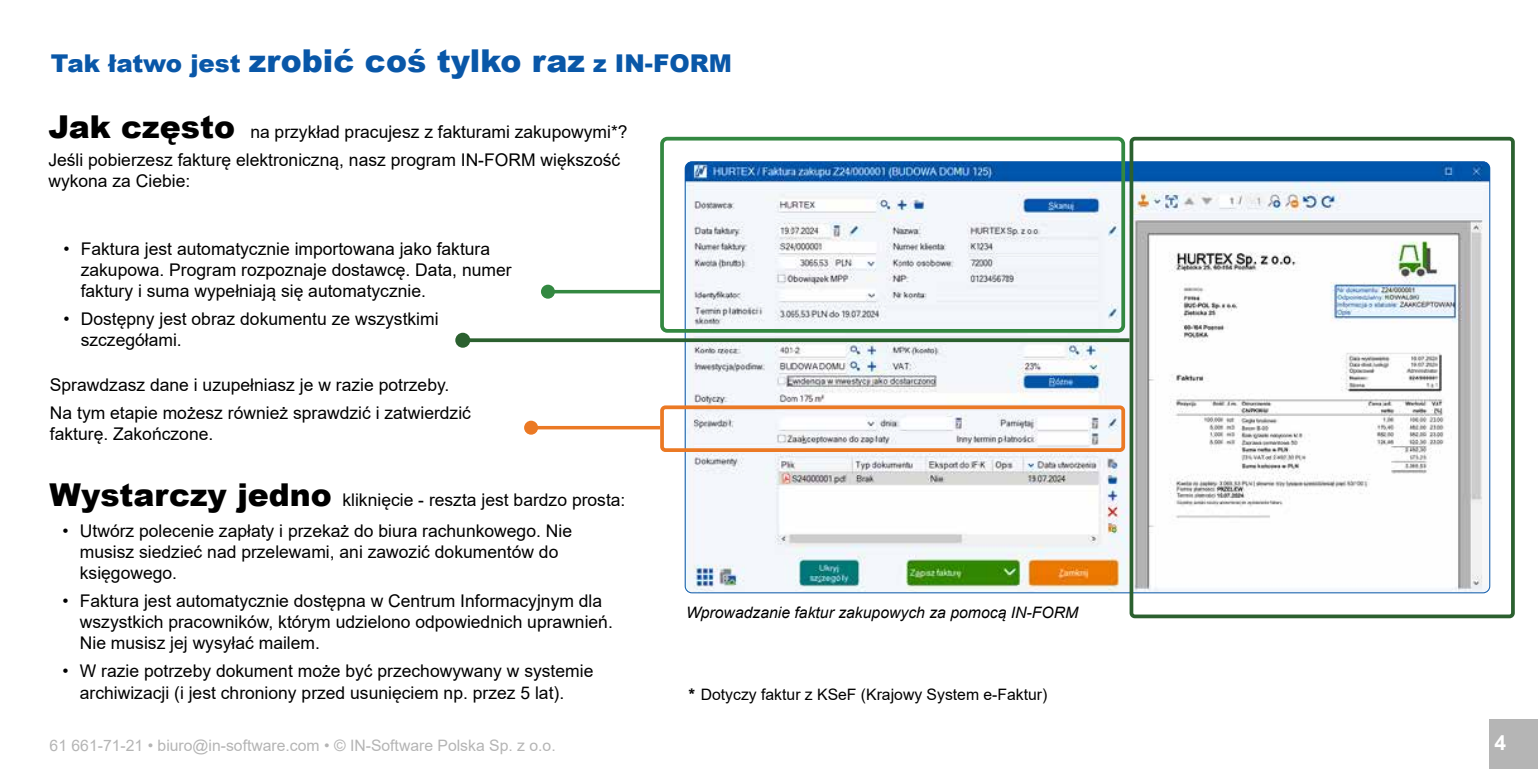
<style>
.page{position:relative;width:1538px;height:769px;background:#fff}
.page>*{position:absolute;margin:0;border:0;box-sizing:border-box;transform-origin:0 0}
.t1{font:900 24.5px "Arial";color:#0957a8}
.t2{font:700 21px "Arial";color:#fff}
.t3{font:17.5px/21px "Arial";color:#000}
.t4{font:15.75px "Arial";color:#b5b5b5}
.t5{font:italic 15.75px "Arial";color:#000}
.t6{font:15.75px "Arial";color:#000}
.s1{font-size:31.5px}
.s2{font-weight:900;font-size:31.5px}
.s3{font-weight:900}
</style>
<div class="page">
<div style="left:1489px;top:719px;width:49px;height:50px;background:#b5b5b5"></div>
<img style="left:685px;top:162px;width:805px;height:431px">
<div style="left:660px;top:137px;width:465px;height:196px;border:4px solid #338841;border-radius:5px"></div>
<div style="left:660px;top:405px;width:465px;height:47px;border:4px solid #eb7924;border-radius:3px"></div>
<hr style="left:548px;top:290px;width:112px;height:3px;background:#338841">
<div style="left:541px;top:285px;width:14px;height:14px;background:#338841;border-radius:50%"></div>
<svg style="left:470px;top:338px;width:659px;height:4px;background:#3c6d40"></svg>
<div style="left:455px;top:333px;width:15px;height:15px;background:#2b602f;border-radius:50%"></div>
<hr style="left:531px;top:426px;width:129px;height:3px;background:#eb7924">
<div style="left:524px;top:421px;width:14px;height:14px;background:#eb7924;border-radius:50%"></div>
<div style="left:1129px;top:137px;width:386px;height:481px;border:4px solid #2b602f;border-radius:3px"></div>
<h1 class="t1" style="left:51px;top:46px;width:682px">Tak łatwo jest <span class="s1">zrobić coś tylko raz</span> z IN-FORM</h1>
<p class="t3" style="left:48px;top:118px;width:581px;line-height:28px"><span class="s2">Jak często</span> na przykład pracujesz z fakturami zakupowymi*?<br>Jeśli pobierzesz fakturę elektroniczną, nasz program IN-FORM większość</p>
<p class="t3" style="left:48px;top:170px;width:143px">wykona za Ciebie:</p>
<p class="t3" style="left:81px;top:238px;width:432px;text-indent:-17px">• Faktura jest automatycznie importowana jako faktura zakupowa. Program rozpoznaje dostawcę. Data, numer faktury i suma wypełniają się automatycznie.</p>
<p class="t3" style="left:81px;top:308px;width:359px;text-indent:-17px">• Dostępny jest obraz dokumentu ze wszystkimi szczegółami.</p>
<p class="t3" style="left:50px;top:371px;width:423px;line-height:28px">Sprawdzasz dane i uzupełniasz je w razie potrzeby.<br>Na tym etapie możesz również sprawdzić i zatwierdzić</p>
<p class="t3" style="left:50px;top:423px;width:165px">fakturę. Zakończone.</p>
<p class="t3" style="left:50px;top:489px;width:577px"><span class="s2">Wystarczy jedno</span> kliknięcie - reszta jest bardzo prosta:</p>
<p class="t3" style="left:80px;top:521px;width:494px;text-indent:-17px">• Utwórz polecenie zapłaty i przekaż do biura rachunkowego. Nie musisz siedzieć nad przelewami, ani zawozić dokumentów do księgowego.</p>
<p class="t3" style="left:80px;top:591px;width:534px;text-indent:-17px">• Faktura jest automatycznie dostępna w Centrum Informacyjnym dla wszystkich pracowników, którym udzielono odpowiednich uprawnień.<br>Nie musisz jej wysyłać mailem.</p>
<p class="t3" style="left:80px;top:661px;width:515px;text-indent:-17px">• W razie potrzeby dokument może być przechowywany w systemie archiwizacji (i jest chroniony przed usunięciem np. przez 5 lat).</p>
<p class="t5" style="left:686px;top:602px;width:394px">Wprowadzanie faktur zakupowych za pomocą IN-FORM</p>
<p class="t6" style="left:688px;top:684px;width:361px"><span class="s3">*</span> Dotyczy faktur z KSeF (Krajowy System e-Faktur)</p>
<p class="t4" style="left:50px;top:734px;width:508px">61 661-71-21 • biuro@in-software.com • © IN-Software Polska Sp. z o.o.</p>
<p class="t2" style="left:1494px;top:727px;width:13px">4</p>
</div>
